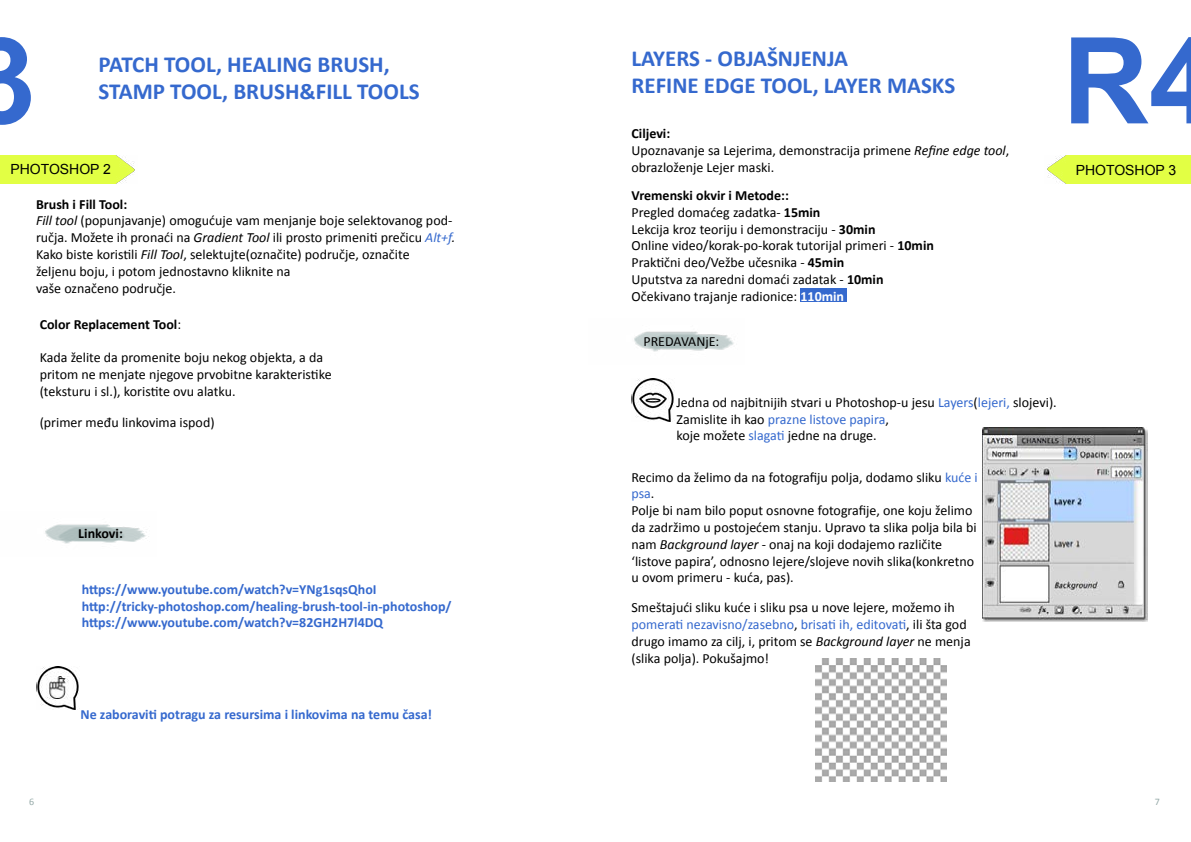
<style>
.page{position:relative;width:1191px;height:842px;background:#fff}
.page>*{position:absolute;margin:0;border:0;box-sizing:border-box;transform-origin:0 0}
.t1{font:700 120px "Arial";color:#3569ce}
.t2{font:700 23px/27.6px "Calibri";color:#3569ce}
.t3{font:14px/16.8px "Calibri";color:#000}
.t4{font:700 14px/16.8px "Calibri";color:#3569ce}
.t5{font:700 14px "Calibri";color:#000}
.t6{font:14px "Arial";color:#000}
.t7{font:10px "Calibri";color:#96aaa9}
.s1{font-weight:700}
.s2{font-style:italic}
.s3{font-style:italic;color:#3569ce}
.s4{font-weight:400}
.s5{font-weight:700;color:#fff}
.s6{color:#3569ce}
</style>
<div class="page">
<img style="left:115px;top:156px;width:20px;height:28px">
<div style="left:0;top:156px;width:115px;height:28px;background:#e2ff44"></div>
<img style="left:45px;top:524px;width:101px;height:20px">
<div style="left:800px;top:288px;width:46px;height:14px;background:#3569ce"></div>
<img style="left:1047px;top:156px;width:20px;height:28px">
<div style="left:1067px;top:156px;width:124px;height:28px;background:#e2ff44"></div>
<img style="left:634px;top:331px;width:100px;height:21px">
<img style="left:982px;top:428px;width:165px;height:194px">
<img style="left:631px;top:379px;width:43px;height:43px">
<img style="left:815px;top:658px;width:131px;height:124px">
<img style="left:36px;top:666px;width:43px;height:43px">
<div style="left:43px;top:677px;width:29px;height:19px;background:#fff"></div>
<img style="left:47px;top:677px;width:21px;height:22px">
<h1 class="t1" style="left:-31px;top:1px;width:68px">3</h1>
<h2 class="t2" style="left:98px;top:50px;width:323px">PATCH TOOL, HEALING BRUSH,<br>STAMP TOOL, BRUSH&amp;FILL TOOLS</h2>
<p class="t6" style="left:10px;top:160px;width:102px">PHOTOSHOP 2</p>
<p class="t3" style="left:36px;top:196px;width:421px"><span class="s1">Brush i Fill Tool:<br></span><span class="s2">Fill tool</span> (popunjavanje) omogućuje vam menjanje boje selektovanog pod&shy;ručja. Možete ih pronaći na <span class="s2">Gradient Tool</span> ili prosto primeniti prečicu <span class="s3">Alt+f</span><span class="s2">.<br></span>Kako biste koristili <span class="s2">Fill Tool</span>, selektujte(označite) područje, označite<br>željenu boju, i potom jednostavno kliknite na<br>vaše označeno područje.</p>
<p class="t5" style="left:40px;top:315px;width:143px">Color Replacement Tool<span class="s4">:</span></p>
<p class="t3" style="left:40px;top:349px;width:293px">Kada želite da promenite boju nekog objekta, a da pritom ne menjate njegove prvobitne karakteristike (teksturu i sl.), koristite ovu alatku.</p>
<p class="t3" style="left:40px;top:414px;width:176px">(primer među linkovima ispod)</p>
<p class="t5" style="left:78px;top:524px;width:46px">Linkovi:</p>
<p class="t4" style="left:82px;top:581px;width:371px">https://www.youtube.com/watch?v=YNg1sqsQhoI http://tricky-photoshop.com/healing-brush-tool-in-photoshop/ https://www.youtube.com/watch?v=82GH2H7l4DQ</p>
<p class="t4" style="left:80px;top:706px;width:353px">Ne zaboraviti potragu za resursima i linkovima na temu časa!</p>
<h2 class="t2" style="left:631px;top:44px;width:325px">LAYERS - OBJAŠNJENJA<br>REFINE EDGE TOOL, LAYER MASKS</h2>
<p class="t3" style="left:631px;top:125px;width:379px"><span class="s1">Ciljevi:<br></span>Upoznavanje sa Lejerima, demonstracija primene <span class="s2">Refine edge tool</span>, obrazloženje Lejer maski.</p>
<p class="t3" style="left:631px;top:187px;width:304px"><span class="s1">Vremenski okvir i Metode::<br></span>Pregled domaćeg zadatka- <span class="s1">15min<br></span>Lekcija kroz teoriju i demonstraciju - <span class="s1">30min<br></span>Online video/korak-po-korak tutorijal primeri - <span class="s1">10min </span>Praktični deo/Vežbe učesnika - <span class="s1">45min<br></span>Uputstva za naredni domaći zadatak - <span class="s1">10min </span>Očekivano trajanje radionice: <span class="s5">110min</span></p>
<p class="t3" style="left:643px;top:333px;width:77px">PREDAVANjE:</p>
<h1 class="t1" style="left:1062px;top:1px;width:155px">R4</h1>
<p class="t6" style="left:1075px;top:161px;width:102px">PHOTOSHOP 3</p>
<p class="t3" style="left:676px;top:394px;width:382px">Jedna od najbitnijih stvari u Photoshop-u jesu <span class="s6">Layers</span>(<span class="s6">lejeri,</span> slojevi).<br>Zamislite ih kao <span class="s6">prazne listove papira</span>,<br>koje možete <span class="s6">slagati</span> jedne na druge.</p>
<p class="t3" style="left:631px;top:469px;width:348px">Recimo da želimo da na fotografiju polja, dodamo sliku <span class="s6">kuće i psa</span>.<br>Polje bi nam bilo poput osnovne fotografije, one koju želimo da zadržimo u postojećem stanju. Upravo ta slika polja bila bi nam <span class="s2">Background layer</span> - onaj na koji dodajemo različite ‘listove papira’, odnosno lejere/slojeve novih slika(konkretno u ovom primeru - kuća, pas).</p>
<p class="t3" style="left:631px;top:599px;width:341px">Smeštajući sliku kuće i sliku psa u nove lejere, možemo ih <span class="s6">pomerati nezavisno/zasebno</span>, <span class="s6">brisati ih, editovati</span>, ili šta god drugo imamo za cilj, i, pritom se <span class="s2">Background layer</span> ne menja (slika polja). Pokušajmo!</p>
<p class="t7" style="left:29px;top:795px;width:7px">6</p>
<p class="t7" style="left:1155px;top:795px;width:7px">7</p>
</div>
